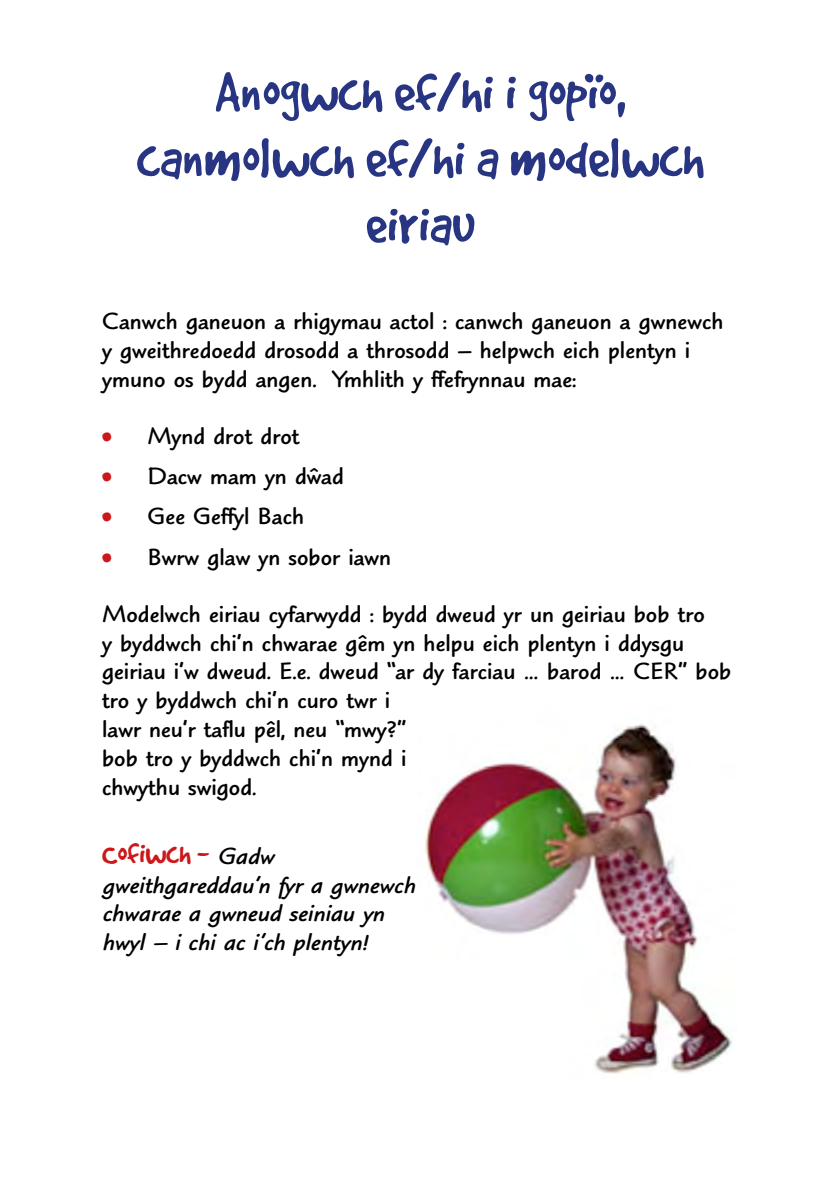
<style>
.page{position:relative;width:840px;height:1191px;background:#fff}
.page>*{position:absolute;margin:0;border:0;box-sizing:border-box;transform-origin:0 0}
.t1{font:62px/66px "Good Dog";color:#283583;text-align:center}
.t2{font:34px "Good Dog";color:#cd171a}
.t3{font:700 24px/28.8px "Blueprint";color:#000}
.t4{font:italic 700 24px/28.8px "Blueprint";color:#000}
.s1{font-family:"Good Dog";font-weight:400;font-size:34px;color:#cd171a}
.s2{font-family:"Blueprint";font-weight:700;font-style:italic;font-size:24px;color:#000}
</style>
<div class="page">
<img style="left:424px;top:724px;width:308px;height:350px">
<h1 class="t1" style="left:136px;top:58px;width:568px">Anogwch ef/hi i gopïo, canmolwch ef/hi a modelwch eiriau</h1>
<p class="t3" style="left:102px;top:307px;width:622px">Canwch ganeuon a rhigymau actol : canwch ganeuon a gwnewch y gweithredoedd drosodd a throsodd – helpwch eich plentyn i ymuno os bydd angen. Ymhlith y ffefrynnau mae:</p>
<p class="t3" style="left:102px;top:421px;width:199px"><span class="s1">•</span> Mynd drot drot</p>
<p class="t3" style="left:102px;top:461px;width:243px"><span class="s1">•</span> Dacw mam yn dwˆ ad</p>
<p class="t3" style="left:102px;top:502px;width:203px"><span class="s1">•</span> Gee Geffyl Bach</p>
<p class="t3" style="left:102px;top:542px;width:290px"><span class="s1">•</span> Bwrw glaw yn sobor iawn</p>
<p class="t3" style="left:102px;top:599px;width:630px">Modelwch eiriau cyfarwydd : bydd dweud yr un geiriau bob tro<br>y byddwch chi’n chwarae gêm yn helpu eich plentyn i ddysgu geiriau i’w dweud. E.e. dweud “ar dy farciau … barod … CER” bob tro y byddwch chi’n curo twr i<br>lawr neu’r taflu pêl, neu “mwy?”<br>bob tro y byddwch chi’n mynd i<br>chwythu swigod.</p>
<h2 class="t2" style="left:102px;top:835px;width:173px">Cofiwch - <span class="s2">Gadw</span></h2>
<p class="t4" style="left:102px;top:870px;width:314px">gweithgareddau’n fyr a gwnewch chwarae a gwneud seiniau yn hwyl – i chi ac i’ch plentyn!</p>
</div>
